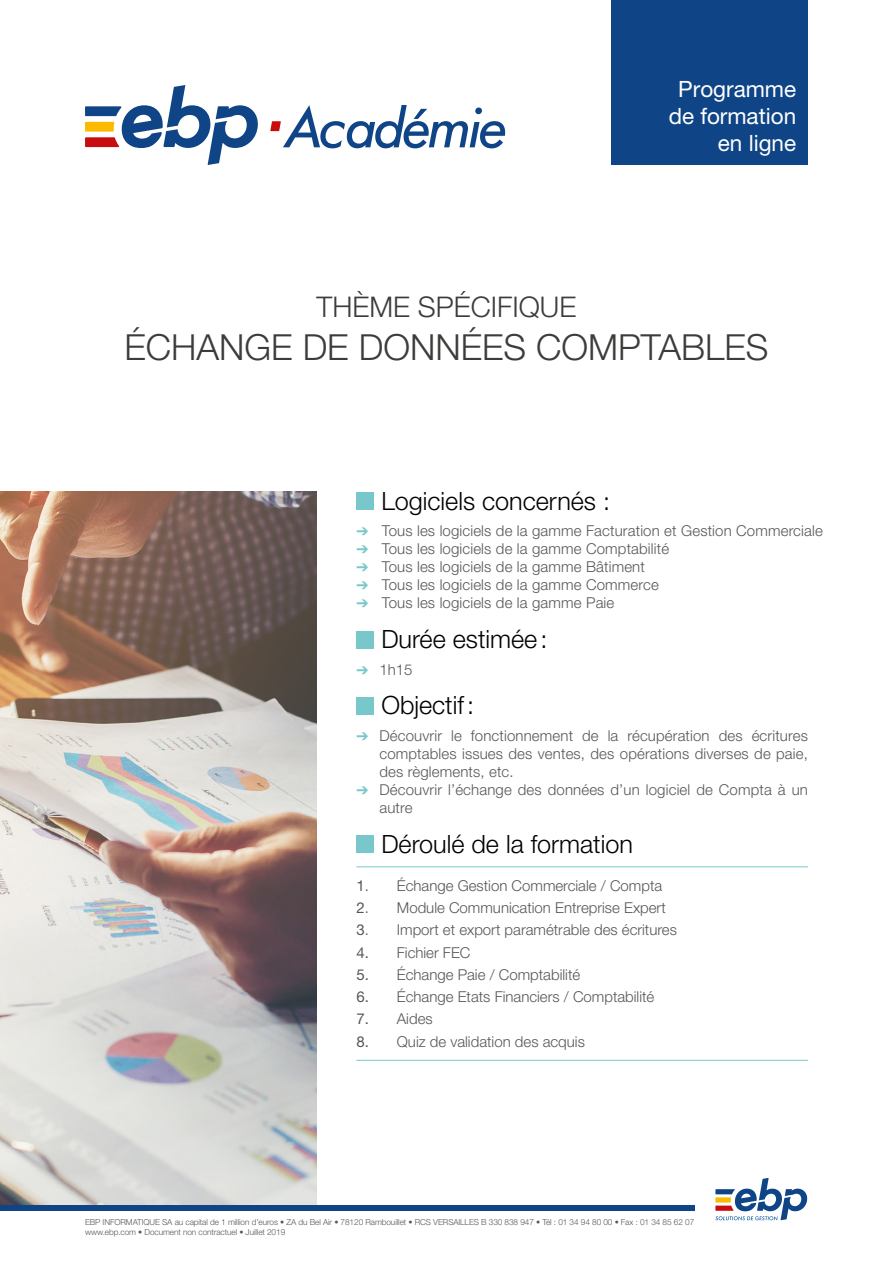
<style>
.page{position:relative;width:893px;height:1263px;background:#fff}
.page>*{position:absolute;margin:0;border:0;box-sizing:border-box;transform-origin:0 0}
.t1{font:300 36px "Helvetica Neue LT Std";color:#3c3c3b}
.t2{font:300 28.5px "Helvetica Neue LT Std";color:#3c3c3b}
.t3{font:300 25.2px "Helvetica Neue LT Std";color:#000}
.t4{font:22.5px/27px "Helvetica Neue LT Std";color:#fff;text-align:right}
.t5{font:300 15px/18px "Helvetica Neue LT Std";letter-spacing:.01em;color:#575756;text-align:justify}
.t6{font:300 8.25px/9.9px "Helvetica Neue LT Std";letter-spacing:-.01em;color:#575756}
.s1{color:#78c7ca}
.s2{font-weight:400}
</style>
<div class="page">
<img style="left:0;top:491px;width:316px;height:714px">
<div style="left:356px;top:697px;width:18px;height:17px;background:#78c7ca"></div>
<div style="left:356px;top:631px;width:18px;height:17px;background:#78c7ca"></div>
<div style="left:356px;top:492px;width:18px;height:18px;background:#78c7ca"></div>
<svg style="left:715px;top:1178px;width:92px;height:42px"></svg>
<div style="left:0;top:1205px;width:694px;height:6px;background:#0f4586"></div>
<svg style="left:85px;top:85px;width:173px;height:80px"></svg>
<svg style="left:270px;top:105px;width:235px;height:43px"></svg>
<div style="left:611px;top:0;width:197px;height:165px;background:#0f4586"></div>
<div style="left:356px;top:835px;width:18px;height:18px;background:#78c7ca"></div>
<hr style="left:356px;top:866px;width:452px;height:1px;background:#78c7ca">
<hr style="left:356px;top:1060px;width:452px;height:1px;background:#78c7ca">
<h3 class="t4" style="left:669px;top:75px;width:129px">Programme de formation en ligne</h3>
<h2 class="t2" style="left:317px;top:289px;width:261px">THÈME SPÉCIFIQUE</h2>
<h1 class="t1" style="left:125px;top:325px;width:645px">ÉCHANGE DE DONNÉES COMPTABLES</h1>
<h3 class="t3" style="left:381px;top:485px;width:230px">Logiciels concernés :</h3>
<p class="t5" style="left:356px;top:522px;width:468px"><span class="s1">➔</span> Tous les logiciels de la gamme Facturation et Gestion Commerciale</p>
<p class="t5" style="left:356px;top:540px;width:314px"><span class="s1">➔</span> Tous les logiciels de la gamme Comptabilité</p>
<p class="t5" style="left:356px;top:558px;width:290px"><span class="s1">➔</span> Tous les logiciels de la gamme Bâtiment</p>
<p class="t5" style="left:356px;top:576px;width:304px"><span class="s1">➔</span> Tous les logiciels de la gamme Commerce</p>
<p class="t5" style="left:356px;top:594px;width:259px"><span class="s1">➔</span> Tous les logiciels de la gamme Paie</p>
<h3 class="t3" style="left:381px;top:624px;width:168px">Durée estimée:</h3>
<p class="t5" style="left:356px;top:660px;width:58px"><span class="s1">➔</span> 1h15</p>
<h3 class="t3" style="left:381px;top:690px;width:94px">Objectif:</h3>
<p class="t5" style="left:379px;top:726px;width:430px;text-indent:-23px"><span class="s1">➔</span> Découvrir le fonctionnement de la récupération des écritures comptables issues des ventes, des opérations diverses de paie, des règlements, etc.</p>
<p class="t5" style="left:379px;top:780px;width:430px;text-indent:-23px"><span class="s1">➔</span> Découvrir l’échange des données d’un logiciel de Compta à un autre</p>
<h3 class="t3" style="left:381px;top:828px;width:253px">Déroulé de la formation</h3>
<p class="t5" style="left:356px;top:876px;width:307px"><span class="s2">1</span>. Échange Gestion Commerciale / Compta</p>
<p class="t5" style="left:356px;top:898px;width:311px"><span class="s2">2</span>. Module Communication Entreprise Expert</p>
<p class="t5" style="left:356px;top:921px;width:322px"><span class="s2">3</span>. Import et export paramétrable des écritures</p>
<p class="t5" style="left:356px;top:943px;width:116px"><span class="s2">4.</span> Fichier FEC</p>
<p class="t5" style="left:356px;top:965px;width:225px"><span class="s2">5.</span> Échange Paie / Comptabilité</p>
<p class="t5" style="left:356px;top:987px;width:300px"><span class="s2">6.</span> Échange Etats Financiers / Comptabilité</p>
<p class="t5" style="left:356px;top:1010px;width:78px"><span class="s2">7.</span> Aides</p>
<p class="t5" style="left:356px;top:1032px;width:230px"><span class="s2">8.</span> Quiz de validation des acquis</p>
<p class="t6" style="left:85px;top:1217px;width:611px">EBP INFORMATIQUE SA au capital de 1 million d’euros • ZA du Bel Air • 78120 Rambouillet • RCS VERSAILLES B 330 838 947 • Tél : 01 34 94 80 00 • Fax : 01 34 85 62 07 www.ebp.com • Document non contractuel • Juillet 2019</p>
</div>
